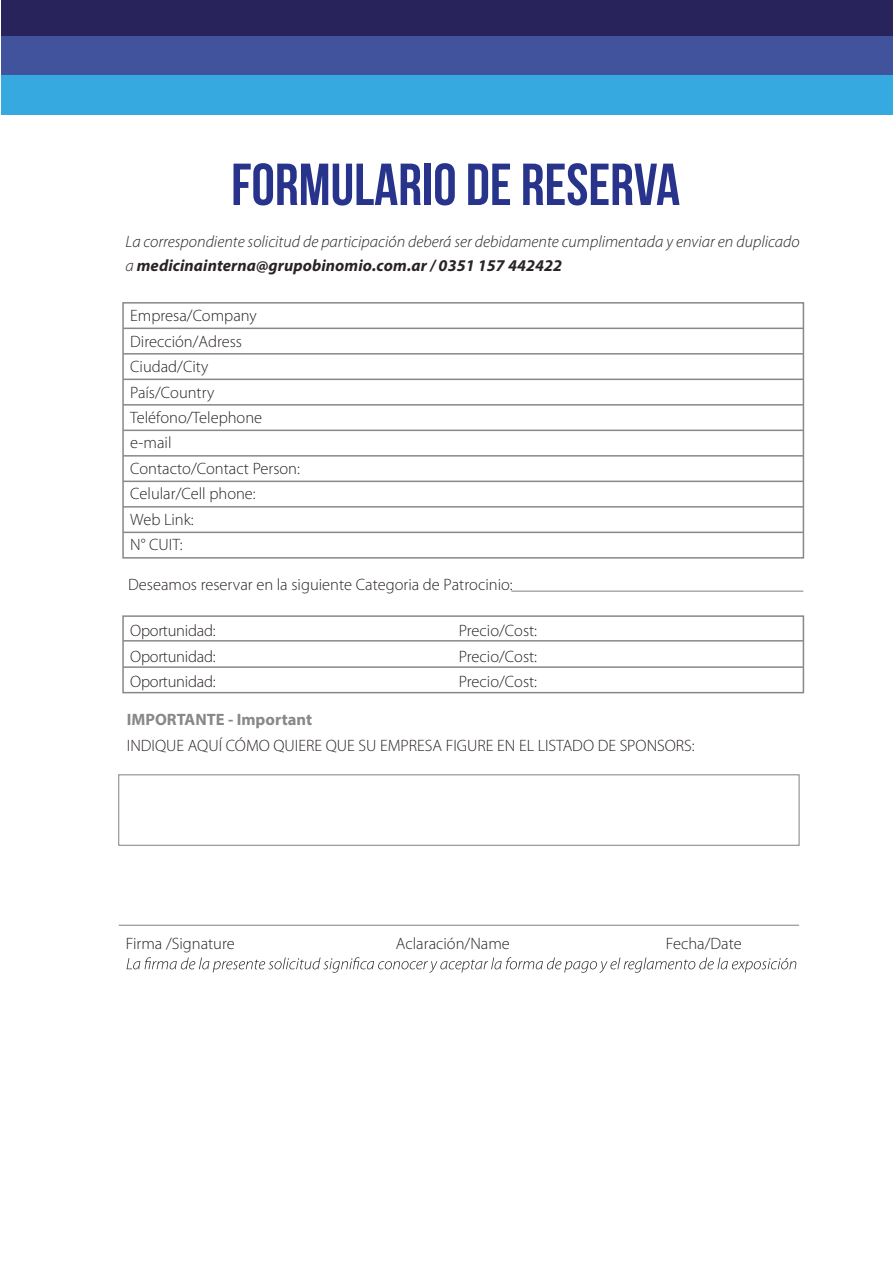
<style>
.page{position:relative;width:893px;height:1263px;background:#fff}
.page>*{position:absolute;margin:0;border:0;box-sizing:border-box;transform-origin:0 0}
.t1{font:700 59.1px "Bebas Neue";color:#28348b}
.t2{font:300 16.5px/25.5px "Myriad Pro";color:#2a2324}
.t3{font:italic 300 16.5px/24px "Myriad Pro";color:#2a2324}
.t4{font:700 16.5px "Myriad Pro";color:#888889}
.s1{font-weight:700}
</style>
<div class="page">
<div style="left:1px;top:13px;width:892px;height:102px;background:#36a9e1"></div>
<div style="left:1px;top:0;width:892px;height:75px;background:#41539d"></div>
<div style="left:1px;top:0;width:892px;height:35px;background:#29235c"></div>
<svg style="left:127px;top:957px;width:669px;height:16px"></svg>
<div style="left:122px;top:302px;width:682px;height:257px;border:2px solid #888889"></div>
<hr style="left:123px;top:328px;width:680px;height:1px;background:#888889">
<hr style="left:123px;top:353px;width:680px;height:2px;background:#888889">
<hr style="left:123px;top:379px;width:680px;height:1px;background:#888889">
<div style="left:122px;top:615px;width:682px;height:78px;border:2px solid #888889"></div>
<hr style="left:123px;top:666px;width:680px;height:2px;background:#888889">
<div style="left:118px;top:774px;width:682px;height:72px;border:1px solid #888889"></div>
<hr style="left:123px;top:404px;width:680px;height:2px;background:#888889">
<hr style="left:123px;top:430px;width:680px;height:1px;background:#888889">
<hr style="left:123px;top:455px;width:680px;height:2px;background:#888889">
<hr style="left:123px;top:481px;width:680px;height:1px;background:#888889">
<hr style="left:123px;top:506px;width:680px;height:2px;background:#888889">
<hr style="left:123px;top:532px;width:680px;height:1px;background:#888889">
<hr style="left:119px;top:925px;width:680px;height:1px;background:#888889">
<hr style="left:511px;top:591px;width:292px;height:1px;background:#888889">
<hr style="left:123px;top:640px;width:680px;height:2px;background:#888889">
<h1 class="t1" style="left:231px;top:152px;width:450px">FORMULARIO DE RESERVA</h1>
<p class="t3" style="left:126px;top:230px;width:676px">La correspondiente solicitud de participación deberá ser debidamente cumplimentada y enviar en duplicado a <span class="s1">medicinainterna@grupobinomio.com.ar / 0351 157 442422</span></p>
<p class="t2" style="left:130px;top:303px;width:171px">Empresa/Company<br>Dirección/Adress<br>Ciudad/City<br>País/Country<br>Teléfono/Telephone e-mail<br>Contacto/Contact Person:<br>Celular/Cell phone:<br>Web Link:<br>N° CUIT:</p>
<p class="t2" style="left:128px;top:572px;width:386px">Deseamos reservar en la siguiente Categoria de Patrocinio:</p>
<p class="t2" style="left:130px;top:618px;width:87px">Oportunidad:</p>
<p class="t2" style="left:459px;top:618px;width:80px">Precio/Cost:</p>
<p class="t2" style="left:130px;top:644px;width:87px">Oportunidad:</p>
<p class="t2" style="left:459px;top:644px;width:80px">Precio/Cost:</p>
<p class="t2" style="left:130px;top:669px;width:87px">Oportunidad:</p>
<p class="t2" style="left:459px;top:669px;width:80px">Precio/Cost:</p>
<p class="t4" style="left:127px;top:709px;width:187px">IMPORTANTE - Important</p>
<p class="t2" style="left:127px;top:733px;width:569px">INDIQUE AQUÍ CÓMO QUIERE QUE SU EMPRESA FIGURE EN EL LISTADO DE SPONSORS:</p>
<p class="t2" style="left:126px;top:931px;width:110px">Firma /Signature</p>
<p class="t2" style="left:396px;top:931px;width:115px">Aclaración/Name</p>
<p class="t2" style="left:666px;top:931px;width:77px">Fecha/Date</p>
</div>
